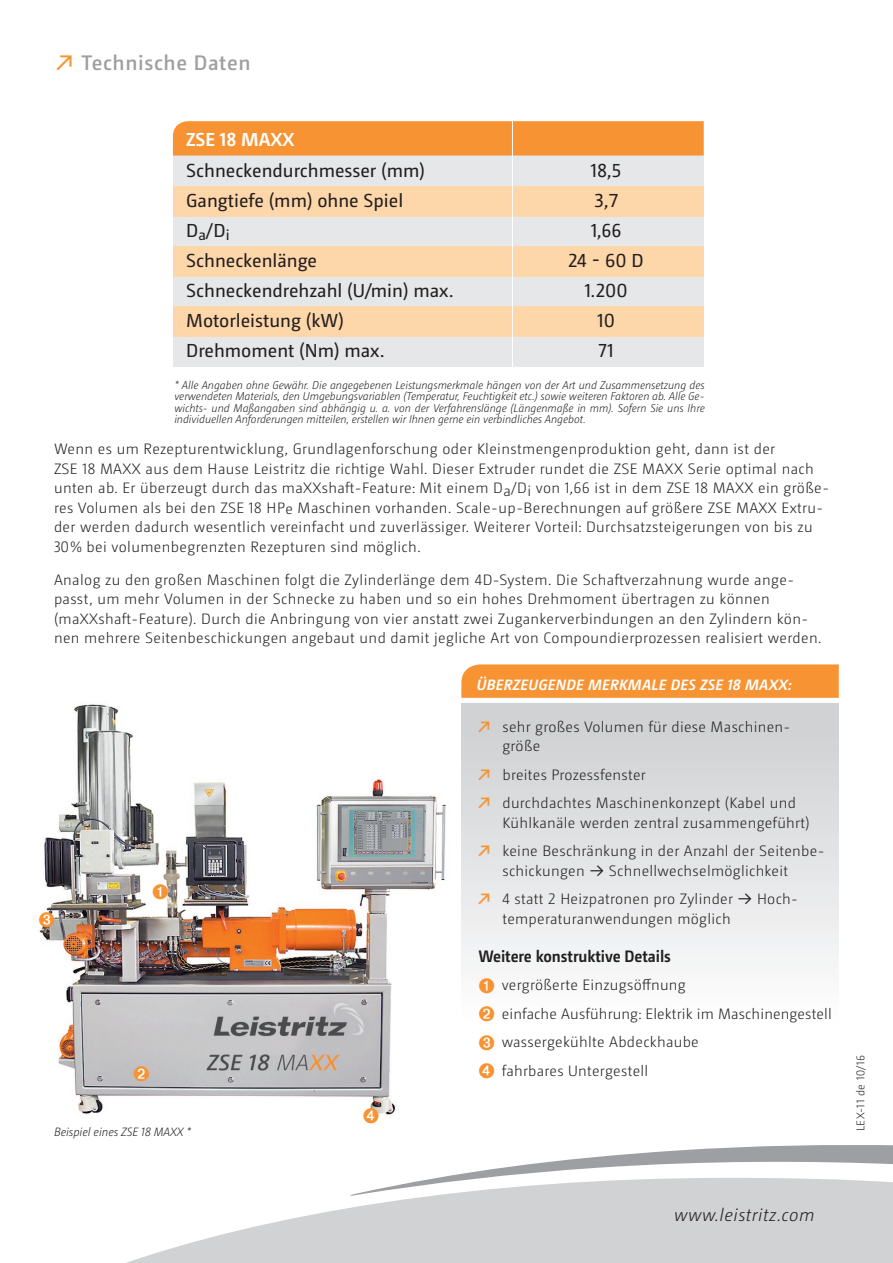
<style>
.page{position:relative;width:893px;height:1263px;background:#fff}
.page>*{position:absolute;margin:0;border:0;box-sizing:border-box;transform-origin:0 0}
.t1{font:600 21px "Camingo Dos Pro";letter-spacing:.03em;color:#9d9fa2}
.t2{font:21px/28.5px "Zapf Dingbats ITC";color:#f79332;text-align:justify}
.t3{font:18.75px "Camingo Dos Pro";color:#231f20}
.t4{font:700 18.75px "Camingo Dos Pro";color:#fff}
.t5{font:italic 300 18px "Camingo Dos Pro";letter-spacing:.03em;color:#231f20}
.t6{font:700 16.5px "Camingo Dos Pro";letter-spacing:-.005em;color:#231f20;scale:.94 1}
.t7{font:300 15px/19.5px "Camingo Dos Pro";letter-spacing:.025em;color:#231f20}
.t8{font:italic 700 15px "Camingo Dos Pro";letter-spacing:.02em;color:#fff}
.t9{font:italic 300 12px "Camingo Dos Pro";color:#231f20;scale:.96 1}
.t10{font:italic 300 11.25px/11.6px "Camingo Dos Pro";color:#231f20;text-align:justify;scale:.96 1}
.t11{font:300 11.25px "Camingo Dos Pro";letter-spacing:.03em;color:#231f20}
.s1{color:#f79332}
.s2{font-weight:400}
</style>
<div class="page">
<div style="left:173px;top:155px;width:531px;height:212px;background:#e6e7e9"></div>
<div style="left:173px;top:306px;width:531px;height:30px;background:#fdd6a9"></div>
<div style="left:173px;top:246px;width:531px;height:30px;background:#fdd6a9"></div>
<div style="left:173px;top:186px;width:531px;height:30px;background:#fdd6a9"></div>
<div style="left:461px;top:704px;width:378px;height:389px;background:linear-gradient(to bottom,#cecfd1,#fff)"></div>
<svg style="left:126px;top:1196px;width:767px;height:67px;fill:#d1d2d4"></svg>
<svg style="left:350px;top:1145px;width:543px;height:51px"></svg>
<img style="left:39px;top:704px;width:407px;height:411px">
<div style="left:173px;top:121px;width:531px;height:35px;background:#f79332"></div>
<hr style="left:512px;top:118px;width:1px;height:250px;background:#fff">
<svg style="left:461px;top:664px;width:378px;height:34px;background:#f79537"></svg>
<svg style="left:479px;top:721px;width:10px;height:11px"></svg>
<svg style="left:479px;top:769px;width:10px;height:11px"></svg>
<svg style="left:479px;top:798px;width:10px;height:11px"></svg>
<svg style="left:479px;top:846px;width:10px;height:11px"></svg>
<svg style="left:479px;top:894px;width:10px;height:11px"></svg>
<svg style="left:153px;top:884px;width:15px;height:16px"></svg>
<svg style="left:134px;top:1066px;width:15px;height:15px"></svg>
<svg style="left:39px;top:912px;width:15px;height:15px"></svg>
<svg style="left:363px;top:1108px;width:15px;height:7px"></svg>
<h1 class="t1" style="left:54px;top:50px;width:198px"><span class="s1">↗</span> Technische Daten</h1>
<p class="t4" style="left:186px;top:128px;width:110px">ZSE 18 MAXX</p>
<p class="t3" style="left:186px;top:160px;width:240px">Schneckendurchmesser (mm)</p>
<p class="t3" style="left:591px;top:160px;width:32px">₁₈,₅</p>
<p class="t3" style="left:186px;top:189px;width:219px">Gangtiefe (mm) ohne Spiel</p>
<p class="t3" style="left:594px;top:189px;width:26px">₃,₇</p>
<p class="t3" style="left:186px;top:219px;width:45px">D<sub>a</sub>/D<sub>i</sub></p>
<p class="t3" style="left:591px;top:219px;width:32px">₁,₆₆</p>
<p class="t3" style="left:186px;top:249px;width:132px">Schneckenlänge</p>
<p class="t3" style="left:569px;top:249px;width:77px">₂₄ - ₆₀ D</p>
<p class="t3" style="left:186px;top:279px;width:269px">Schneckendrehzahl (U/min) max.</p>
<p class="t3" style="left:585px;top:279px;width:44px">₁.₂₀₀</p>
<p class="t3" style="left:186px;top:309px;width:159px">Motorleistung (kW)</p>
<p class="t3" style="left:597px;top:309px;width:19px">₁₀</p>
<p class="t3" style="left:186px;top:339px;width:200px">Drehmoment (Nm) max.</p>
<p class="t3" style="left:599px;top:339px;width:16px">₇₁</p>
<p class="t10" style="left:174px;top:379px;width:554px">* Alle Angaben ohne Gewähr. Die angegebenen Leistungsmerkmale hängen von der Art und Zusammensetzung des verwendeten Materials, den Umgebungsvariablen (Temperatur, Feuchtigkeit etc.) sowie weiteren Faktoren ab. Alle Ge&shy;wichts- und Maßangaben sind abhängig u. a. von der Verfahrenslänge (Längenmaße in mm). Sofern Sie uns Ihre individuellen Anforderungen mitteilen, erstellen wir Ihnen gerne ein verbindliches Angebot.</p>
<p class="t7" style="left:54px;top:439px;width:777px">Wenn es um Rezepturentwicklung, Grundlagenforschung oder Kleinstmengenproduktion geht, dann ist der<br>ZSE 18 MAXX aus dem Hause Leistritz die richtige Wahl. Dieser Extruder rundet die ZSE MAXX Serie optimal nach unten ab. Er überzeugt durch das maXXshaft-Feature: Mit einem Da/Di von 1,66 ist in dem ZSE 18 MAXX ein größe&shy;res Volumen als bei den ZSE 18 HPe Maschinen vorhanden. Scale-up-Berechnungen auf größere ZSE MAXX Extru&shy;der werden dadurch wesentlich vereinfacht und zuverlässiger. Weiterer Vorteil: Durchsatzsteigerungen von bis zu 30% bei volumenbegrenzten Rezepturen sind möglich.</p>
<p class="t7" style="left:54px;top:570px;width:769px">Analog zu den großen Maschinen folgt die Zylinderlänge dem 4D-System. Die Schaftverzahnung wurde ange&shy;passt, um mehr Volumen in der Schnecke zu haben und so ein hohes Drehmoment übertragen zu können (maXXshaft-Feature). Durch die Anbringung von vier anstatt zwei Zugankerverbindungen an den Zylindern kön&shy;nen mehrere Seitenbeschickungen angebaut und damit jegliche Art von Compoundierprozessen realisiert werden.</p>
<p class="t8" style="left:477px;top:676px;width:316px">ÜBERZEUGENDE MERKMALE DES ZSE ¹⁸ MAXX:</p>
<p class="t7" style="left:502px;top:717px;width:289px">sehr großes Volumen für diese Maschinen&shy;größe</p>
<p class="t7" style="left:502px;top:760px;width:295px;line-height:28.5px">breites Prozessfenster<br>durchdachtes Maschinenkonzept (Kabel und</p>
<p class="t7" style="left:502px;top:808px;width:324px;line-height:28.5px">Kühlkanäle werden zentral zusammengeführt) keine Beschränkung in der Anzahl der Seitenbe-</p>
<p class="t7" style="left:502px;top:856px;width:297px;line-height:28.5px">schickungen <span class="s2">→</span> Schnellwechselmöglichkeit<br>4 statt 2 Heizpatronen pro Zylinder <span class="s2">→</span> Hoch-</p>
<p class="t7" style="left:502px;top:909px;width:230px">temperaturanwendungen möglich</p>
<p class="t9" style="left:54px;top:1125px;width:144px">Beispiel eines ZSE 1⁸ MAXX *</p>
<p class="t6" style="left:478px;top:946px;width:206px">Weitere konstruktive Details</p>
<p class="t7" style="left:502px;top:971px;width:332px;line-height:28.5px">vergrößerte Einzugsöffnung<br>einfache Ausführung: Elektrik im Maschinengestell wassergekühlte Abdeckhaube<br>fahrbares Untergestell</p>
<h1 class="t2" style="left:478px;top:971px;width:18px">➊<br>➋<br>➌<br>➍</h1>
<p class="t11" style="left:854px;top:1131px;width:77px;rotate:-90deg">LEX-11 de 10/16</p>
<p class="t5" style="left:674px;top:1204px;width:142px">www.leistritz.com</p>
</div>
